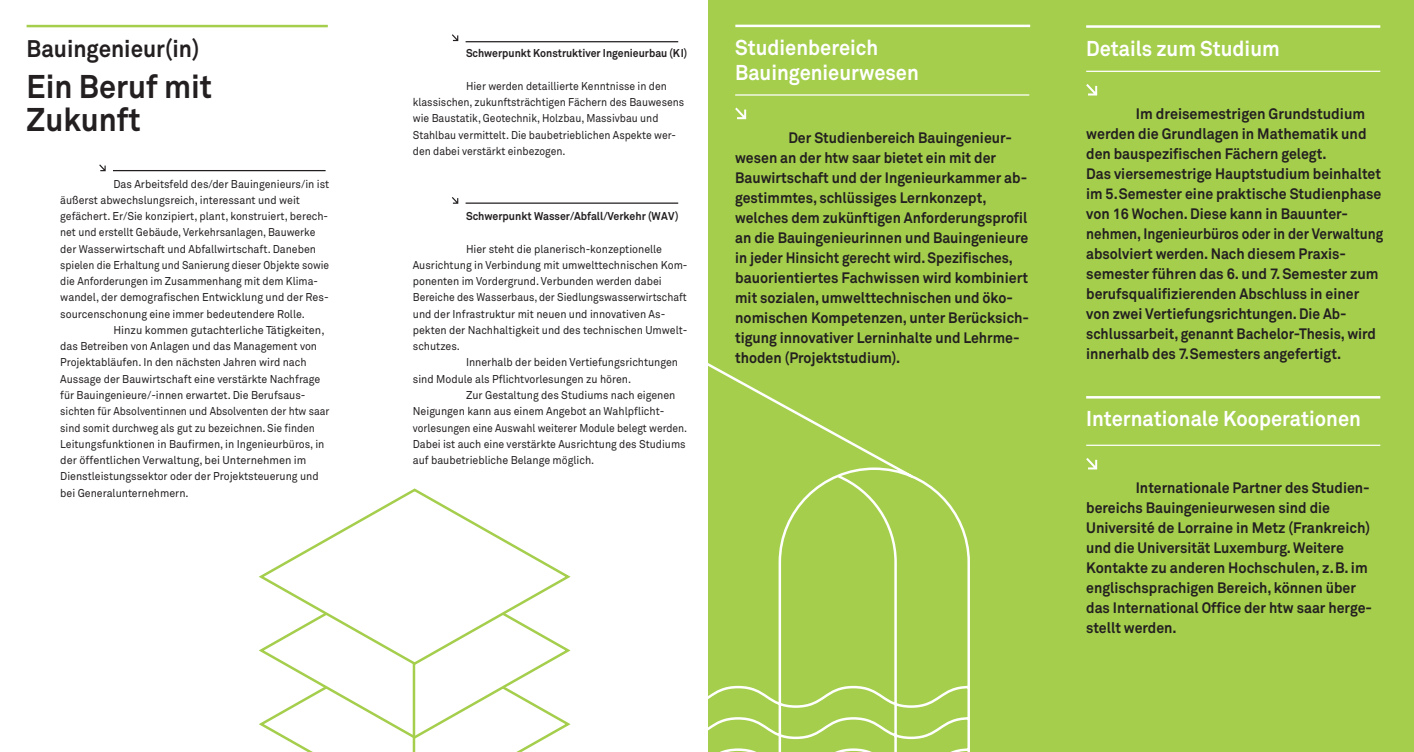
<style>
.page{position:relative;width:1414px;height:752px;background:#fff}
.page>*{position:absolute;margin:0;border:0;box-sizing:border-box;transform-origin:0 0}
.t1{font:700 32.5px/32.5px "Akkurat";color:#231f20;scale:.94 1}
.t2{font:700 23.75px "Akkurat";color:#231f20;scale:.94 1}
.t3{font:700 21.25px/25px "Akkurat";color:#fff;scale:.94 1}
.t4{font:700 15px/20px "Akkurat";color:#231f20;scale:.94 1}
.t5{font:700 15px/20px "Akkurat";color:#231f20;scale:.96 1}
.t6{font:11.25px "Akkurat";color:#231f20;scale:.94 1}
.t7{font:11.25px/16.2px "Akkurat";color:#231f20;scale:.92 1}
.t8{font:11.25px "Akkurat";color:#231f20;scale:.91 1}
.t9{font:11.25px "Akkurat";color:#231f20;scale:.95 1}
.t10{font:11.25px "Akkurat";color:#231f20}
.t11{font:11.25px "Akkurat";color:#231f20;scale:.9 1}
.t12{font:11.25px "Akkurat";color:#231f20;scale:.93 1}
.t13{font:700 11.25px "Akkurat";color:#231f20;scale:.93 1}
.t14{font:700 11.25px "Akkurat";color:#231f20;scale:.94 1}
</style>
<div class="page">
<svg style="left:285px;top:739px;width:259px;height:12px"></svg>
<svg style="left:259px;top:666px;width:312px;height:73px"></svg>
<hr style="left:413px;top:491px;width:2px;height:260px;background:#a4ce4c">
<svg style="left:259px;top:488px;width:312px;height:178px"></svg>
<div style="left:709px;top:0;width:705px;height:751px;background:#a4ce4c"></div>
<svg style="left:99px;top:164px;width:7px;height:7px"></svg>
<hr style="left:113px;top:170px;width:213px;height:1px;background:#231f20">
<svg style="left:452px;top:34px;width:6px;height:7px"></svg>
<hr style="left:466px;top:41px;width:212px;height:1px;background:#231f20">
<svg style="left:452px;top:197px;width:6px;height:7px"></svg>
<hr style="left:466px;top:202px;width:212px;height:2px;background:#231f20">
<hr style="left:735px;top:94px;width:294px;height:2px;background:#fff">
<svg style="left:735px;top:107px;width:11px;height:12px"></svg>
<hr style="left:1086px;top:25px;width:294px;height:3px;background:#fff">
<hr style="left:1086px;top:71px;width:294px;height:1px;background:#fff">
<svg style="left:1086px;top:84px;width:11px;height:11px"></svg>
<hr style="left:1086px;top:396px;width:294px;height:2px;background:#fff">
<hr style="left:1086px;top:444px;width:294px;height:1px;background:#fff">
<svg style="left:1086px;top:458px;width:11px;height:11px"></svg>
<hr style="left:27px;top:25px;width:301px;height:2px;background:#a4ce4c">
<hr style="left:735px;top:25px;width:295px;height:2px;background:#fff">
<svg style="left:708px;top:358px;width:262px;height:393px"></svg>
<h2 class="t2" style="left:27px;top:34px;width:185px">Bauingenieur(in)</h2>
<h1 class="t1" style="left:27px;top:70px;width:199px">Ein Beruf mit<br>Zukunft</h1>
<p class="t6" style="left:113px;top:176px;width:231px">Das Arbeitsfeld des/der Bauingenieurs/in ist</p>
<p class="t6" style="left:60px;top:193px;width:257px">äußerst abwechslungsreich, interessant und weit</p>
<p class="t6" style="left:60px;top:209px;width:287px">gefächert. Er/Sie konzipiert, plant, konstruiert, berech-</p>
<p class="t7" style="left:60px;top:224px;width:279px">net und erstellt Gebäude, Verkehrsanlagen, Bauwerke</p>
<p class="t6" style="left:60px;top:241px;width:274px">der Wasserwirtschaft und Abfallwirtschaft. Daneben</p>
<p class="t11" style="left:60px;top:258px;width:300px">spielen die Erhaltung und Sanierung dieser Objekte sowie</p>
<p class="t7" style="left:60px;top:273px;width:282px">die Anforderungen im Zusammenhang mit dem Klima-</p>
<p class="t9" style="left:60px;top:290px;width:284px">wandel, der demografischen Entwicklung und der Res-</p>
<p class="t9" style="left:60px;top:306px;width:259px">sourcenschonung eine immer bedeutendere Rolle.</p>
<p class="t10" style="left:113px;top:323px;width:213px">Hinzu kommen gutachterliche Tätigkeiten,</p>
<p class="t6" style="left:60px;top:339px;width:275px">das Betreiben von Anlagen und das Management von</p>
<p class="t6" style="left:60px;top:355px;width:264px">Projektabläufen. In den nächsten Jahren wird nach</p>
<p class="t6" style="left:60px;top:371px;width:278px">Aussage der Bauwirtschaft eine verstärkte Nachfrage</p>
<p class="t6" style="left:60px;top:388px;width:261px">für Bauingenieure/-innen erwartet. Die Berufsaus-</p>
<p class="t8" style="left:60px;top:404px;width:297px">sichten für Absolventinnen und Absolventen der htw saar</p>
<p class="t8" style="left:60px;top:420px;width:281px">sind somit durchweg als gut zu bezeichnen. Sie finden</p>
<p class="t6" style="left:60px;top:436px;width:282px">Leitungsfunktionen in Baufirmen, in Ingenieurbüros, in</p>
<p class="t10" style="left:60px;top:453px;width:248px">der öffentlichen Verwaltung, bei Unternehmen im</p>
<p class="t6" style="left:60px;top:469px;width:276px">Dienstleistungssektor oder der Projektsteuerung und</p>
<p class="t6" style="left:60px;top:485px;width:138px">bei Generalunternehmern.</p>
<p class="t13" style="left:466px;top:46px;width:239px">Schwerpunkt Konstruktiver Ingenieurbau (KI)</p>
<p class="t7" style="left:413px;top:78px;width:296px;text-indent:53px">Hier werden detaillierte Kenntnisse in den klassischen, zukunftsträchtigen Fächern des Bauwesens wie Baustatik, Geotechnik, Holzbau, Massivbau und Stahlbau vermittelt. Die baubetrieblichen Aspekte wer&shy;den dabei verstärkt einbezogen.</p>
<p class="t14" style="left:466px;top:209px;width:228px">Schwerpunkt Wasser/Abfall/Verkehr (WAV)</p>
<p class="t6" style="left:466px;top:241px;width:210px">Hier steht die planerisch-konzeptionelle</p>
<p class="t6" style="left:413px;top:258px;width:294px">Ausrichtung in Verbindung mit umwelttechnischen Kom-</p>
<p class="t6" style="left:413px;top:274px;width:266px">ponenten im Vordergrund. Verbunden werden dabei</p>
<p class="t8" style="left:413px;top:290px;width:303px">Bereiche des Wasserbaus, der Siedlungswasserwirtschaft</p>
<p class="t6" style="left:413px;top:306px;width:268px">und der Infrastruktur mit neuen und innovativen As-</p>
<p class="t6" style="left:413px;top:323px;width:294px">pekten der Nachhaltigkeit und des technischen Umwelt-</p>
<p class="t6" style="left:413px;top:339px;width:51px">schutzes.</p>
<p class="t6" style="left:466px;top:355px;width:227px">Innerhalb der beiden Vertiefungsrichtungen</p>
<p class="t6" style="left:413px;top:371px;width:234px">sind Module als Pflichtvorlesungen zu hören.</p>
<p class="t6" style="left:466px;top:388px;width:224px">Zur Gestaltung des Studiums nach eigenen</p>
<p class="t6" style="left:413px;top:404px;width:267px">Neigungen kann aus einem Angebot an Wahlpflicht-</p>
<p class="t8" style="left:413px;top:420px;width:303px">vorlesungen eine Auswahl weiterer Module belegt werden.</p>
<p class="t12" style="left:413px;top:436px;width:295px">Dabei ist auch eine verstärkte Ausrichtung des Studiums</p>
<p class="t6" style="left:413px;top:453px;width:195px">auf baubetriebliche Belange möglich.</p>
<h3 class="t3" style="left:735px;top:35px;width:197px">Studienbereich<br>Bauingenieurwesen</h3>
<p class="t4" style="left:735px;top:127px;width:314px;text-indent:53px">Der Studienbereich Bauingenieur&shy;wesen an der htw saar bietet ein mit der Bauwirtschaft und der Ingenieurkammer ab&shy;gestimmtes, schlüssiges Lernkonzept, welches dem zukünftigen Anforderungsprofil an die Bauingenieurinnen und Bauingenieure in jeder Hinsicht gerecht wird. Spezifisches, bauorientiertes Fachwissen wird kombiniert mit sozialen, umwelttechnischen und öko&shy;nomischen Kompetenzen, unter Berücksich&shy;tigung innovativer Lerninhalte und Lehrme&shy;thoden (Projektstudium).</p>
<h3 class="t3" style="left:1086px;top:36px;width:207px">Details zum Studium</h3>
<p class="t5" style="left:1086px;top:103px;width:311px;text-indent:50px">Im dreisemestrigen Grundstudium werden die Grundlagen in Mathematik und den bauspezifischen Fächern gelegt.<br>Das viersemestrige Hauptstudium beinhaltet im 5.Semester eine praktische Studienphase von 16 Wochen. Diese kann in Bauunter&shy;nehmen, Ingenieurbüros oder in der Verwaltung absolviert werden. Nach diesem Praxis&shy;semester führen das 6. und 7. Semester zum berufsqualifizierenden Abschluss in einer von zwei Vertiefungsrichtungen. Die Ab&shy;schlussarbeit, genannt Bachelor-Thesis, wird innerhalb des 7.Semesters angefertigt.</p>
<h3 class="t3" style="left:1086px;top:405px;width:294px">Internationale Kooperationen</h3>
<p class="t4" style="left:1086px;top:477px;width:306px;text-indent:50px">Internationale Partner des Studien&shy;bereichs Bauingenieurwesen sind die Université de Lorraine in Metz (Frankreich) und die Universität Luxemburg. Weitere Kontakte zu anderen Hochschulen, z.B. im englischsprachigen Bereich, können über das International Office der htw saar herge&shy;stellt werden.</p>
</div>
